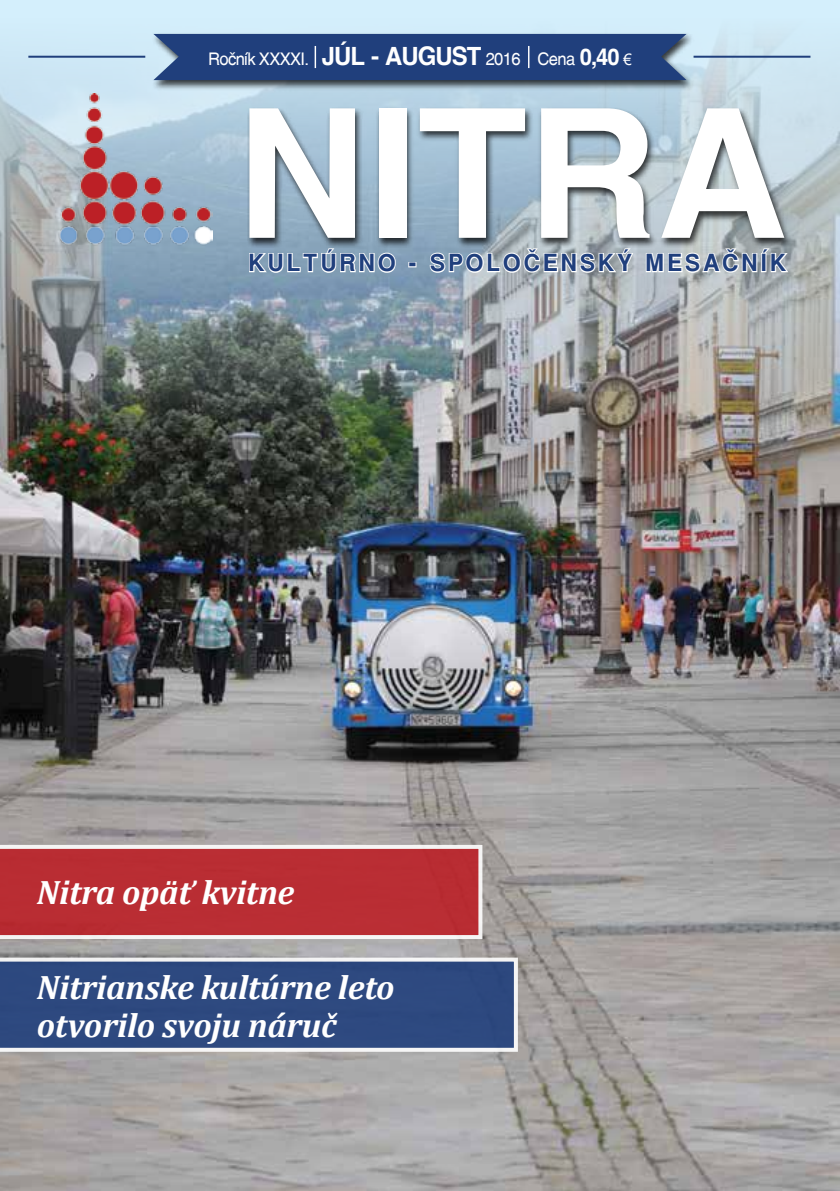
<style>
.page{position:relative;width:840px;height:1191px;background:#fff}
.page>*{position:absolute;margin:0;border:0;box-sizing:border-box;transform-origin:0 0}
.t1{font:700 180px "Switzerland";color:#fff}
.t2{font:italic 700 34px/38px "Cambria";letter-spacing:-.01em;color:#fff}
.t3{font:700 23.6px "Switzerland Narrow";letter-spacing:.11em;color:#203f7c;scale:1.16 1}
.t4{font:17.4px "Switzerland";letter-spacing:-.04em;color:#fff;scale:.95 1}
.s1{font-weight:700;font-size:25.2px}
.s2{font-weight:700;font-size:22.8px}
.s3{font-family:"Arial";font-size:15.8px}
</style>
<div class="page">
<img style="left:0;top:480px;width:839px;height:711px">
<img style="left:0;top:0;width:839px;height:480px">
<hr style="left:28px;top:56px;width:117px;height:2px;background:#203f7c">
<hr style="left:693px;top:56px;width:117px;height:2px;background:#203f7c">
<div style="left:246px;top:106px;width:545px;height:142px;background:#000;opacity:.75"></div>
<svg style="left:248px;top:247px;width:149px;height:27px"></svg>
<div style="left:408px;top:262px;width:8px;height:5px;border:2px solid #fff"></div>
<svg style="left:428px;top:247px;width:206px;height:27px"></svg>
<svg style="left:644px;top:238px;width:146px;height:37px"></svg>
<div style="left:151px;top:33px;width:543px;height:58px;background:#000;opacity:.75"></div>
<div style="left:153px;top:34px;width:533px;height:46px;background:#203f7c"></div>
<hr style="left:314px;top:46px;width:2px;height:22px;background:#fff">
<hr style="left:527px;top:46px;width:2px;height:22px;background:#fff">
<img style="left:57px;top:93px;width:155px;height:154px">
<svg style="left:0;top:957px;width:517px;height:94px;fill:#2e4980"></svg>
<svg style="left:0;top:845px;width:482px;height:94px;fill:#ba2d33"></svg>
<p class="t4" style="left:208px;top:49px;width:447px">Ročník XXXXI. <span class="s1">JÚL - AUGUST</span> 2016 Cena <span class="s2">0,40</span> <span class="s3">€</span></p>
<h1 class="t1" style="left:237px;top:66px;width:552px">NITRA</h1>
<p class="t3" style="left:248px;top:249px;width:465px">KULTÚRNO - SPOLOČENSKÝ MESAČNÍK</p>
<p class="t2" style="left:37px;top:872px;width:259px">Nitra opäť kvitne</p>
<p class="t2" style="left:37px;top:967px;width:359px">Nitrianske kultúrne leto otvorilo svoju náruč</p>
</div>
